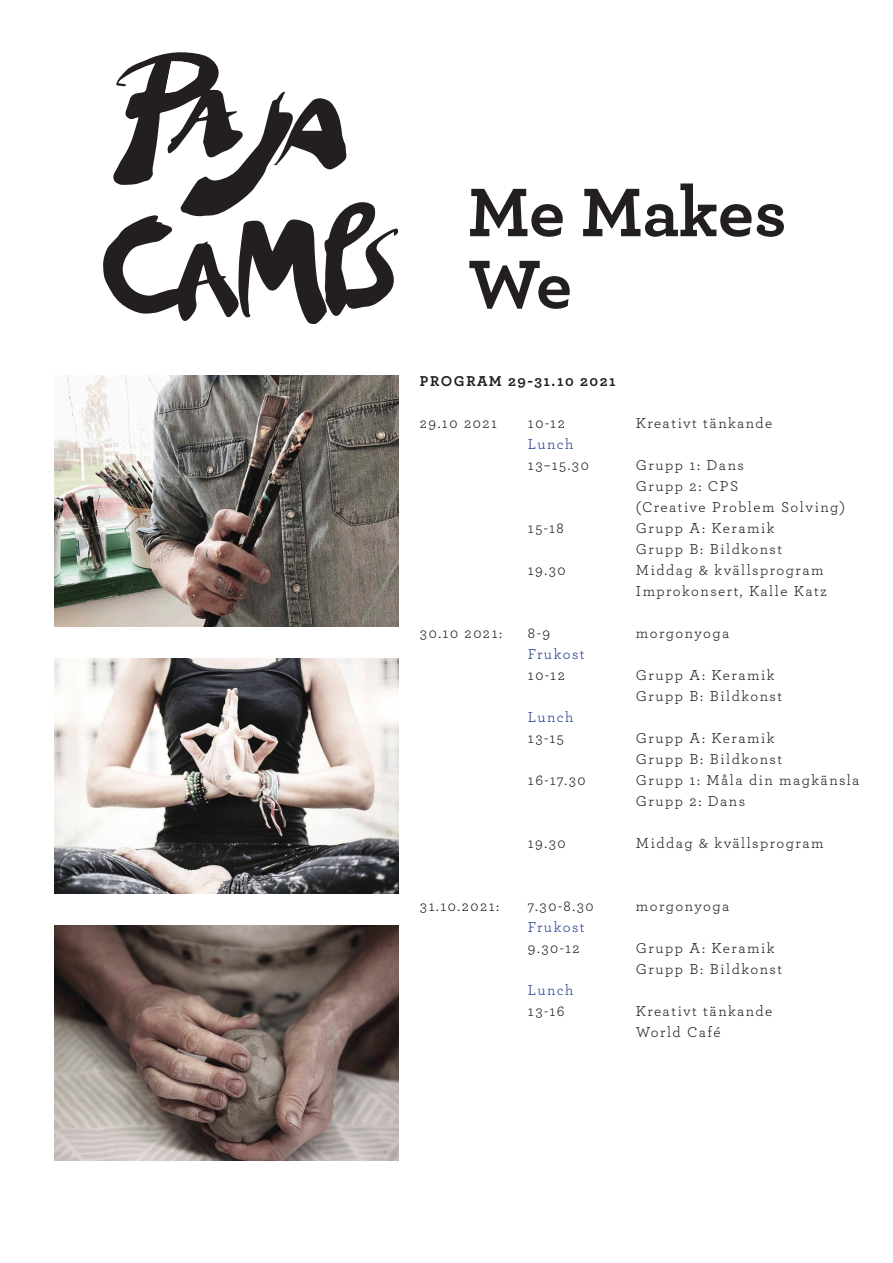
<style>
.page{position:relative;width:893px;height:1263px;background:#fff}
.page>*{position:absolute;margin:0;border:0;box-sizing:border-box;transform-origin:0 0}
.t1{font:700 72px/72px "Archer";letter-spacing:-.005em;color:#231f20}
.t2{font:15px/21px "Archer";letter-spacing:.1em;color:#231f20}
.t3{font:15px "Archer";letter-spacing:.1em;color:#253f8e}
.t4{font:700 15px "Archer";letter-spacing:.1em;color:#231f20}
</style>
<div class="page">
<svg style="left:103px;top:52px;width:296px;height:273px"></svg>
<img style="left:55px;top:375px;width:343px;height:251px">
<img style="left:55px;top:658px;width:343px;height:235px">
<img style="left:55px;top:926px;width:343px;height:235px">
<p class="t1" style="left:468px;top:172px;width:321px">Me Makes<br>We</p>
<p class="t4" style="left:420px;top:369px;width:197px">PROGRAM 29-31.10 2021</p>
<p class="t2" style="left:420px;top:412px;width:79px">29.10 2021</p>
<p class="t2" style="left:528px;top:412px;width:38px">10-12</p>
<p class="t2" style="left:636px;top:412px;width:138px">Kreativt tänkande</p>
<p class="t3" style="left:528px;top:434px;width:47px">Lunch</p>
<p class="t2" style="left:528px;top:454px;width:62px">13–15.30</p>
<p class="t2" style="left:636px;top:454px;width:109px">Grupp 1: Dans</p>
<p class="t2" style="left:636px;top:475px;width:211px">Grupp 2: CPS<br>(Creative Problem Solving)</p>
<p class="t2" style="left:528px;top:517px;width:37px">15-18</p>
<p class="t2" style="left:636px;top:517px;width:140px">Grupp A: Keramik</p>
<p class="t2" style="left:636px;top:538px;width:148px">Grupp B: Bildkonst</p>
<p class="t2" style="left:528px;top:559px;width:39px">19.30</p>
<p class="t2" style="left:636px;top:559px;width:192px">Middag &amp; kvällsprogram<br>Improkonsert, Kalle Katz</p>
<p class="t2" style="left:420px;top:622px;width:84px">30.10 2021:</p>
<p class="t2" style="left:528px;top:622px;width:24px">8-9</p>
<p class="t2" style="left:636px;top:622px;width:95px">morgonyoga</p>
<p class="t3" style="left:528px;top:644px;width:58px">Frukost</p>
<p class="t2" style="left:528px;top:664px;width:38px">10-12</p>
<p class="t2" style="left:636px;top:664px;width:140px">Grupp A: Keramik</p>
<p class="t2" style="left:636px;top:685px;width:148px">Grupp B: Bildkonst</p>
<p class="t3" style="left:528px;top:707px;width:47px">Lunch</p>
<p class="t2" style="left:528px;top:727px;width:38px">13-15</p>
<p class="t2" style="left:636px;top:727px;width:140px">Grupp A: Keramik</p>
<p class="t2" style="left:636px;top:748px;width:148px">Grupp B: Bildkonst</p>
<p class="t2" style="left:528px;top:769px;width:59px">16-17.30</p>
<p class="t2" style="left:636px;top:769px;width:225px">Grupp 1: Måla din magkänsla</p>
<p class="t2" style="left:636px;top:790px;width:111px">Grupp 2: Dans</p>
<p class="t2" style="left:528px;top:832px;width:39px">19.30</p>
<p class="t2" style="left:636px;top:832px;width:189px">Middag &amp; kvällsprogram</p>
<p class="t2" style="left:420px;top:895px;width:81px">31.10.2021:</p>
<p class="t2" style="left:528px;top:895px;width:67px">7.30-8.30</p>
<p class="t2" style="left:636px;top:895px;width:95px">morgonyoga</p>
<p class="t3" style="left:528px;top:917px;width:58px">Frukost</p>
<p class="t2" style="left:528px;top:937px;width:53px">9.30-12</p>
<p class="t2" style="left:636px;top:937px;width:140px">Grupp A: Keramik</p>
<p class="t2" style="left:636px;top:958px;width:148px">Grupp B: Bildkonst</p>
<p class="t3" style="left:528px;top:980px;width:47px">Lunch</p>
<p class="t2" style="left:528px;top:1000px;width:38px">13-16</p>
<p class="t2" style="left:636px;top:1000px;width:138px">Kreativt tänkande</p>
<p class="t2" style="left:636px;top:1021px;width:86px">World Café</p>
</div>
